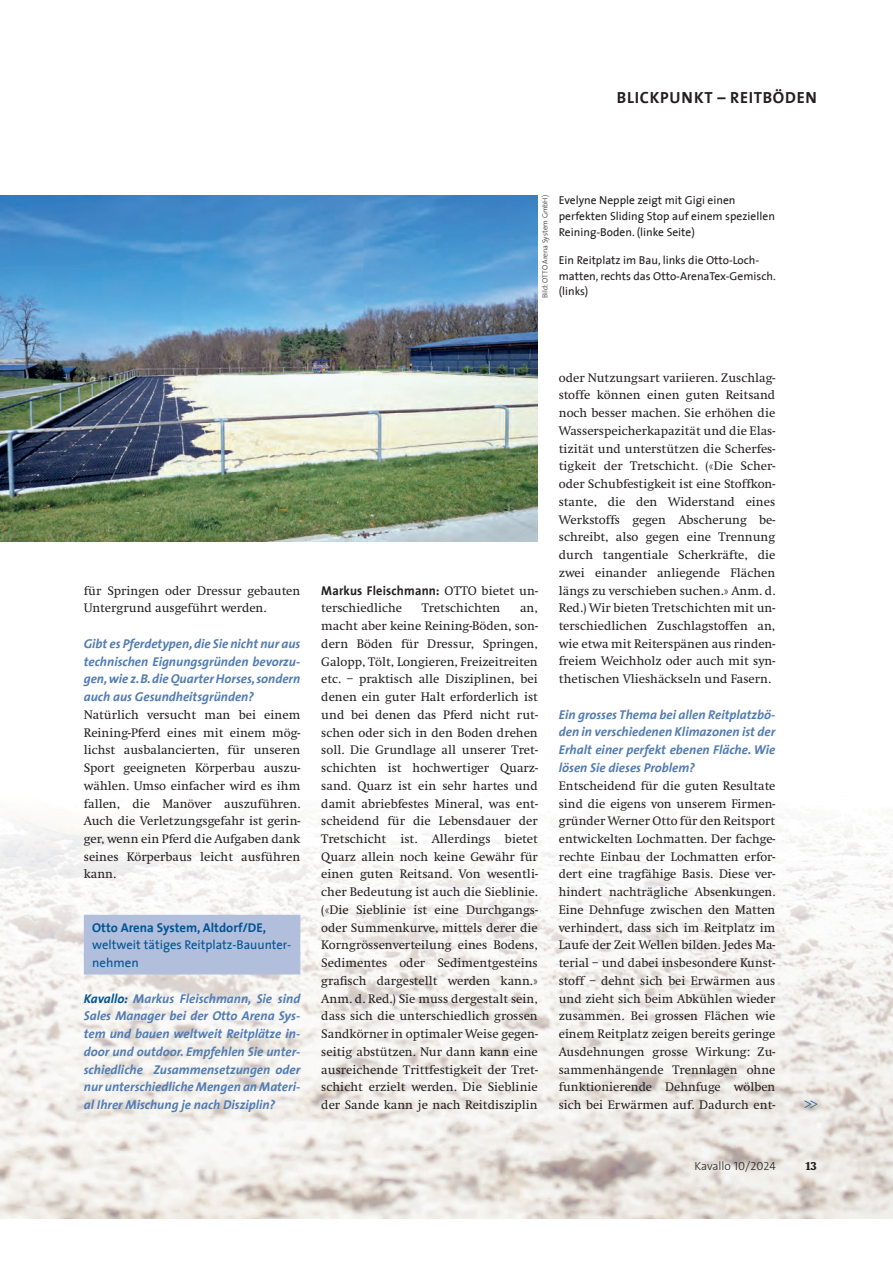
<style>
.page{position:relative;width:893px;height:1263px;background:#fff}
.page>*{position:absolute;margin:0;border:0;box-sizing:border-box;transform-origin:0 0}
.t1{font:25.2px "Garamond Premr Pro Lt Disp";color:#005495}
.t2{font:700 16.2px "The Sans";letter-spacing:.045em;color:#231f20}
.t3{font:12.9px/17.7px "Swift";color:#231f20;text-align:justify}
.t4{font:italic 12.9px/17.7px "The Sans Bold Caps";color:#517cb3;text-align:justify}
.t5{font:12.9px/17.7px "The Sans";color:#005495}
.t6{font:700 12.9px "The Sans";letter-spacing:.015em;color:#231f20;scale:.96 1}
.t7{font:700 12.9px "The Sans";color:#005495}
.t8{font:300 11.85px "The Sans Trial";color:#231f20}
.t9{font:700 condensed 11.85px "Swift";color:#231f20}
.t10{font:11.55px/15.9px "The Sans";color:#231f20}
.t11{font:300 7.35px "The Sans";color:#231f20}
.s1{color:#005495}
.s2{font-family:"Swift";font-weight:400}
</style>
<div class="page">
<img style="left:0;top:818px;width:893px;height:400px">
<div style="left:84px;top:915px;width:216px;height:22px;background:#b1bfdc"></div>
<div style="left:84px;top:935px;width:216px;height:20px;background:#b1bfdc"></div>
<div style="left:84px;top:952px;width:216px;height:23px;background:#b1bfdc"></div>
<img style="left:0;top:195px;width:538px;height:346px">
<p class="t2" style="left:617px;top:91px;width:201px">BLICKPUNKT – REITBÖDEN</p>
<p class="t11" style="left:542px;top:298px;width:104px;rotate:-90deg">Bild: OTTO Arena System GmbH)</p>
<p class="t10" style="left:559px;top:193px;width:218px">Evelyne Nepple zeigt mit Gigi einen perfekten Sliding Stop auf einem speziellen<br>Reining-Boden. (linke Seite)</p>
<p class="t10" style="left:559px;top:252px;width:218px">Ein Reitplatz im Bau, links die Otto-Loch&shy;matten, rechts das Otto-ArenaTex-Gemisch. (links)</p>
<p class="t3" style="left:84px;top:583px;width:218px">für Springen oder Dressur gebauten<br>Untergrund ausgeführt werden.</p>
<p class="t4" style="left:84px;top:635px;width:218px">Gibt es Pferdetypen, die Sie nicht nur aus technischen Eignungsgründen bevorzu&shy;gen, wie z.B. die Quarter Horses, sondern auch aus Gesundheitsgründen?</p>
<p class="t3" style="left:84px;top:707px;width:218px">Natürlich versucht man bei einem Reining-Pferd eines mit einem mög&shy;lichst ausbalancierten, für unseren Sport geeigneten Körperbau auszu&shy;wählen. Umso einfacher wird es ihm fallen, die Manöver auszuführen.<br>Auch die Verletzungsgefahr ist gerin&shy;ger, wenn ein Pferd die Aufgaben dank seines Körperbaus leicht ausführen kann.</p>
<p class="t7" style="left:92px;top:922px;width:175px">Otto Arena System, Altdorf/DE,</p>
<p class="t5" style="left:92px;top:937px;width:200px">weltweit tätiges Reitplatz-Bauunter&shy;nehmen</p>
<p class="t4" style="left:84px;top:990px;width:218px"><span class="s1">Kavallo:</span> Markus Fleischmann, Sie sind Sales Manager bei der Otto Arena Sys&shy;tem und bauen weltweit Reitplätze in&shy;door und outdoor. Empfehlen Sie unter&shy;schiedliche Zusammensetzungen oder nur unterschiedliche Mengen an Materi&shy;al Ihrer Mischung je nach Disziplin?</p>
<p class="t6" style="left:321px;top:585px;width:227px">Markus Fleischmann: <span class="s2">OTTO bietet un-</span></p>
<p class="t3" style="left:321px;top:600px;width:82px">terschiedliche</p>
<p class="t3" style="left:422px;top:600px;width:80px">Tretschichten</p>
<p class="t3" style="left:321px;top:600px;width:218px;text-indent:199px">an, macht aber keine Reining-Böden, son&shy;dern Böden für Dressur, Springen, Galopp, Tölt, Longieren, Freizeitreiten etc. – praktisch alle Disziplinen, bei denen ein guter Halt erforderlich ist und bei denen das Pferd nicht rut&shy;schen oder sich in den Boden drehen soll. Die Grundlage all unserer Tret&shy;schichten ist hochwertiger Quarz&shy;sand. Quarz ist ein sehr hartes und damit abriebfestes Mineral, was ent&shy;scheidend für die Lebensdauer der Tretschicht ist. Allerdings bietet Quarz allein noch keine Gewähr für einen guten Reitsand. Von wesentli&shy;cher Bedeutung ist auch die Sieblinie. («Die Sieblinie ist eine Durchgangs&shy;oder Summenkurve, mittels derer die Korngrössenverteilung eines Bodens, Sedimentes oder Sedimentgesteins grafisch dargestellt werden kann.» Anm. d. Red.) Sie muss dergestalt sein, dass sich die unterschiedlich grossen Sandkörner in optimaler Weise gegen&shy;seitig abstützen. Nur dann kann eine ausreichende Trittfestigkeit der Tret&shy;schicht erzielt werden. Die Sieblinie der Sande kann je nach Reitdisziplin</p>
<p class="t3" style="left:559px;top:370px;width:218px">oder Nutzungsart variieren. Zuschlag&shy;stoffe können einen guten Reitsand noch besser machen. Sie erhöhen die Wasserspeicherkapazität und die Elas&shy;tizität und unterstützen die Scherfes&shy;tigkeit der Tretschicht. («Die Scher&shy;oder Schubfestigkeit ist eine Stoffkon&shy;stante, die den Widerstand eines Werkstoffs gegen Abscherung be&shy;schreibt, also gegen eine Trennung durch tangentiale Scherkräfte, die zwei einander anliegende Flächen längs zu verschieben suchen.» Anm. d.<br>Red.) Wir bieten Tretschichten mit un&shy;terschiedlichen Zuschlagstoffen an, wie etwa mit Reiterspänen aus rinden&shy;freiem Weichholz oder auch mit syn&shy;thetischen Vlieshäckseln und Fasern.</p>
<p class="t4" style="left:559px;top:706px;width:218px">Ein grosses Thema bei allen Reitplatzbö&shy;den in verschiedenen Klimazonen ist der Erhalt einer perfekt ebenen Fläche. Wie lösen Sie dieses Problem?</p>
<p class="t3" style="left:559px;top:778px;width:218px">Entscheidend für die guten Resultate sind die eigens von unserem Firmen&shy;gründer Werner Otto für den Reitsport entwickelten Lochmatten. Der fachge&shy;rechte Einbau der Lochmatten erfor&shy;dert eine tragfähige Basis. Diese ver&shy;hindert nachträgliche Absenkungen.<br>Eine Dehnfuge zwischen den Matten verhindert, dass sich im Reitplatz im Laufe der Zeit Wellen bilden. Jedes Ma&shy;terial – und dabei insbesondere Kunst&shy;stoff – dehnt sich bei Erwärmen aus und zieht sich beim Abkühlen wieder zusammen. Bei grossen Flächen wie einem Reitplatz zeigen bereits geringe Ausdehnungen grosse Wirkung: Zu&shy;sammenhängende Trennlagen ohne funktionierende Dehnfuge wölben sich bei Erwärmen auf. Dadurch ent-</p>
<h1 class="t1" style="left:803px;top:1086px;width:18px">&gt;&gt;</h1>
<p class="t8" style="left:694px;top:1159px;width:83px">Kavallo 10/2024</p>
<p class="t9" style="left:805px;top:1159px;width:13px">13</p>
</div>
